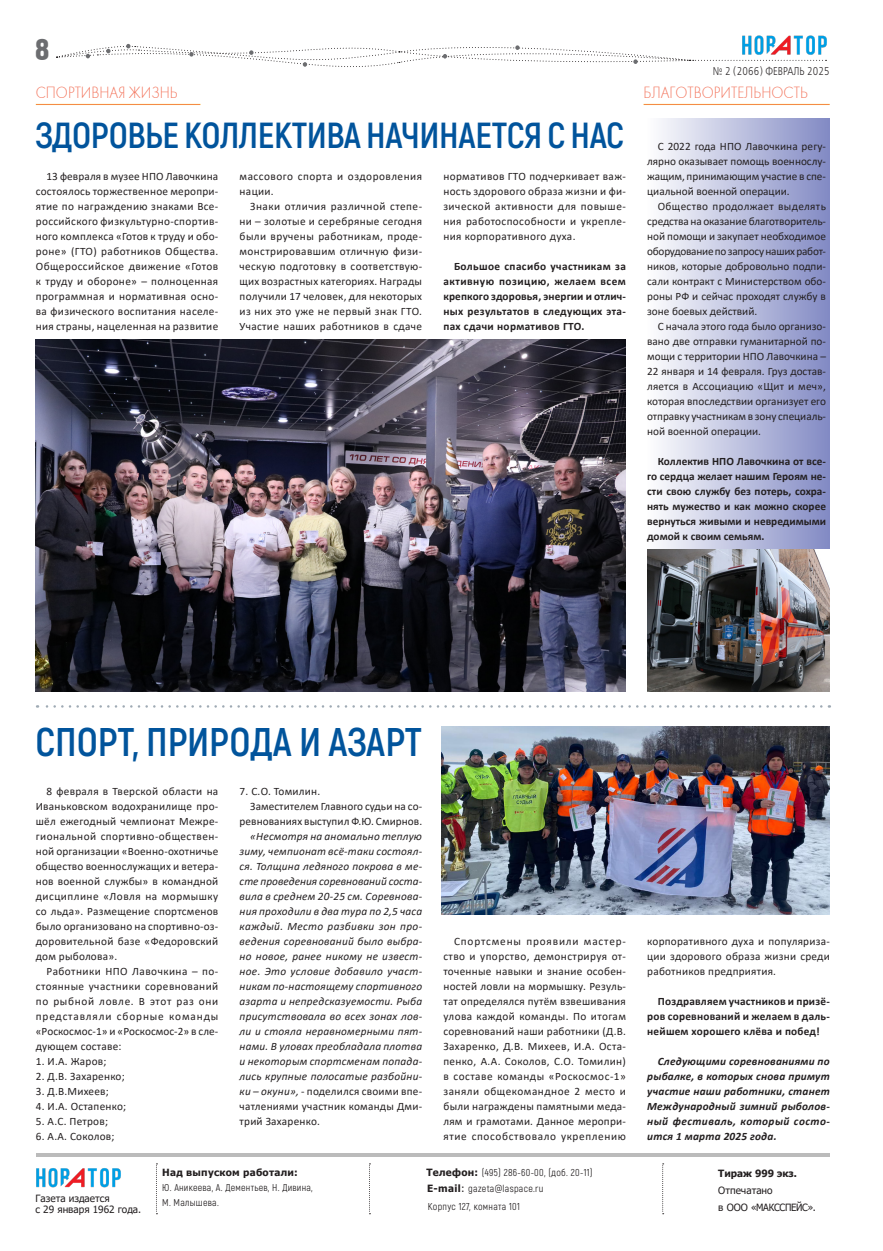
<style>
.page{position:relative;width:883px;height:1251px;background:#fff}
.page>*{position:absolute;margin:0;border:0;box-sizing:border-box;transform-origin:0 0}
.Заголовок_4{font:700 40px "Akrobat";color:#01549c}
.Заголовок_4-2{font:700 36.25px "Akrobat";letter-spacing:-.01em;color:#01549c}
.загловок_3{font:30.12px "Hermes CTT";color:#6c6d70;scale:1.05 1}
.заголовок_панорамы{font:16.88px "Futura Light C";color:#f37259;scale:.89 1}
.t1{font:11.25px/15px "Calibri";letter-spacing:.02em;color:#231f20;text-align:justify}
.t2{font:italic 11.25px/15px "Calibri";letter-spacing:.02em;color:#231f20;text-align:justify}
.t3{font:700 11.25px/15px "Calibri";letter-spacing:.02em;color:#231f20;text-align:justify}
.t4{font:italic 700 11.25px/15px "Calibri";letter-spacing:.02em;color:#231f20;text-align:justify}
.t5{font:11.25px/15px "Calibri";letter-spacing:.045em;color:#231f20}
.заголовок_панорамы-2{font:11.25px "Free Set C";letter-spacing:.01em;color:#231f20;scale:.8 1}
.t6{font:10px "Akrobat";letter-spacing:.03em;color:#231f20}
.t7{font:10px/11.2px "Tahoma";color:#231f20}
.t8{font:10px "Tahoma";letter-spacing:-.03em;color:#231f20}
.t9{font:700 10px "Tahoma";color:#231f20}
.t10{font:9.88px "Akrobat";letter-spacing:.025em;color:#231f20}
.t11{font:700 9.88px "Tahoma";letter-spacing:.025em;color:#231f20}
.s1{font-style:normal}
.s2{font-family:"Tahoma";font-weight:700}
.s3{font-family:"Tahoma"}
</style>
<div class="page">
<svg style="left:56px;top:43px;width:770px;height:24px"></svg>
<img style="left:741px;top:35px;width:86px;height:23px">
<hr style="left:36px;top:1153px;width:793px;height:3px;background:#bbb">
<svg style="left:156px;top:1163px;width:1px;height:51px"></svg>
<svg style="left:369px;top:1163px;width:1px;height:51px"></svg>
<svg style="left:662px;top:1163px;width:1px;height:51px"></svg>
<img style="left:36px;top:1168px;width:85px;height:20px">
<hr style="left:35px;top:102px;width:167px;height:4px;background:#fff463;opacity:.75">
<hr style="left:642px;top:102px;width:189px;height:4px;background:#fff463;opacity:.75">
<div style="left:647px;top:119px;width:182px;height:434px;background:linear-gradient(to right,#fefefe,#838bc4)"></div>
<svg style="left:37px;top:705px;width:784px;height:3px"></svg>
<img style="left:647px;top:549px;width:182px;height:143px">
<img style="left:35px;top:339px;width:590px;height:353px">
<img style="left:441px;top:726px;width:388px;height:188px">
<p class="загловок_3" style="left:35px;top:32px;width:15px">8</p>
<p class="заголовок_панорамы-2" style="left:712px;top:64px;width:147px">№ 2 (2066) ФЕВРАЛЬ 2025</p>
<p class="заголовок_панорамы" style="left:36px;top:84px;width:161px">СПОРТИВНАЯ ЖИЗНЬ</p>
<p class="заголовок_панорамы" style="left:643px;top:84px;width:186px">БЛАГОТВОРИТЕЛЬНОСТЬ</p>
<p class="Заголовок_4-2" style="left:35px;top:113px;width:590px">ЗДОРОВЬЕ КОЛЛЕКТИВА НАЧИНАЕТСЯ С НАС</p>
<p class="t1" style="left:36px;top:168px;width:184px;text-indent:11px">13 февраля в музее НПО Лавочкина состоялось торжественное меропри&shy;ятие по награждению знаками Все&shy;российского физкультурно-спортив&shy;ного комплекса «Готов к труду и обо&shy;роне» (ГТО) работников Общества.<br>Общероссийское движение «Готов к труду и обороне» – полноценная программная и нормативная осно&shy;ва физического воспитания населе&shy;ния страны, нацеленная на развитие</p>
<p class="t5" style="left:239px;top:168px;width:184px">массового спорта и оздоровления нации.</p>
<p class="t1" style="left:239px;top:198px;width:184px;text-indent:11px">Знаки отличия различной степе&shy;ни – золотые и серебряные сегодня были вручены работникам, проде&shy;монстрировавшим отличную физи&shy;ческую подготовку в соответствую&shy;щих возрастных категориях. Награды получили 17 человек, для некоторых из них это уже не первый знак ГТО.<br>Участие наших работников в сдаче</p>
<p class="t1" style="left:443px;top:168px;width:184px">нормативов ГТО подчеркивает важ&shy;ность здорового образа жизни и фи&shy;зической активности для повыше&shy;ния работоспособности и укрепле&shy;ния корпоративного духа.</p>
<p class="t3" style="left:443px;top:259px;width:184px;text-indent:11px">Большое спасибо участникам за активную позицию, желаем всем крепкого здоровья, энергии и отлич&shy;ных результатов в следующих эта&shy;пах сдачи нормативов ГТО.</p>
<p class="t1" style="left:647px;top:138px;width:180px;text-indent:11px">С 2022 года НПО Лавочкина регу&shy;лярно оказывает помощь военнослу&shy;жащим, принимающим участие в спе&shy;циальной военной операции.</p>
<p class="t1" style="left:647px;top:198px;width:180px;text-indent:11px">Общество продолжает выделять средства на оказание благотворитель&shy;ной помощи и закупает необходимое оборудование по запросу наших работ&shy;ников, которые добровольно подпи&shy;сали контракт с Министерством обо&shy;роны РФ и сейчас проходят службу в зоне боевых действий.</p>
<p class="t1" style="left:647px;top:318px;width:180px;text-indent:11px">С начала этого года было организо&shy;вано две отправки гуманитарной по&shy;мощи с территории НПО Лавочкина – 22 января и 14 февраля. Груз достав&shy;ляется в Ассоциацию «Щит и меч», которая впоследствии организует его отправку участникам в зону специаль&shy;ной военной операции.</p>
<p class="t3" style="left:647px;top:454px;width:180px;text-indent:11px">Коллектив НПО Лавочкина от все&shy;го сердца желает нашим Героям не&shy;сти свою службу без потерь, сохра&shy;нять мужество и как можно скорее вернуться живыми и невредимыми домой к своим семьям.</p>
<p class="Заголовок_4" style="left:35px;top:717px;width:388px">СПОРТ, ПРИРОДА И АЗАРТ</p>
<p class="t1" style="left:36px;top:783px;width:184px;text-indent:11px">8 февраля в Тверской области на Иваньковском водохранилище про&shy;шёл ежегодный чемпионат Межре&shy;гиональной спортивно-обществен&shy;ной организации «Военно-охотничье общество военнослужащих и ветера&shy;нов военной службы» в командной дисциплине «Ловля на мормышку со льда». Размещение спортсменов было организовано на спортивно-оз&shy;доровительной базе «Федоровский дом рыболова».</p>
<p class="t1" style="left:36px;top:963px;width:184px;text-indent:11px">Работники НПО Лавочкина – по&shy;стоянные участники соревнований по рыбной ловле. В этот раз они представляли сборные команды «Роскосмос-1» и «Роскосмос-2» в сле&shy;дующем составе:</p>
<p class="t1" style="left:36px;top:1053px;width:72px">1. И.А. Жаров;</p>
<p class="t1" style="left:36px;top:1068px;width:90px">2. Д.В. Захаренко;</p>
<p class="t1" style="left:36px;top:1083px;width:75px">3. Д.В.Михеев;</p>
<p class="t1" style="left:36px;top:1098px;width:92px">4. И.А. Остапенко;</p>
<p class="t1" style="left:36px;top:1113px;width:74px">5. А.С. Петров;</p>
<p class="t1" style="left:36px;top:1128px;width:80px">6. А.А. Соколов;</p>
<p class="t1" style="left:239px;top:783px;width:82px">7. С.О. Томилин.</p>
<p class="t1" style="left:239px;top:798px;width:184px;text-align:right">Заместителем Главного судьи на со&shy;ревнованиях выступил Ф.Ю. Смирнов.</p>
<p class="t2" style="left:239px;top:828px;width:184px;text-indent:11px">«Несмотря на аномально теплую зиму, чемпионат всё-таки состоял&shy;ся. Толщина ледяного покрова в ме&shy;сте проведения соревнований соста&shy;вила в среднем 20-25 см. Соревнова&shy;ния проходили в два тура по 2,5 часа каждый. Место разбивки зон про&shy;ведения соревнований было выбра&shy;но новое, ранее никому не извест&shy;ное. Это условие добавило участ&shy;никам по-настоящему спортивного азарта и непредсказуемости. Рыба присутствовала во всех зонах лов&shy;ли и стояла неравномерными пят&shy;нами. В уловах преобладала плотва и некоторым спортсменам попада&shy;лись крупные полосатые разбойни&shy;ки – окуни», <span class="s1">- поделился своими впе&shy;чатлениями участник команды Дми&shy;трий Захаренко.</span></p>
<p class="t1" style="left:443px;top:933px;width:184px;text-indent:11px">Спортсмены проявили мастер&shy;ство и упорство, демонстрируя от&shy;точенные навыки и знание особен&shy;ностей ловли на мормышку. Резуль&shy;тат определялся путём взвешивания улова каждой команды. По итогам соревнований наши работники (Д.В.<br>Захаренко, Д.В. Михеев, И.А. Оста&shy;пенко, А.А. Соколов, С.О. Томилин) в составе команды «Роскосмос-1» заняли общекомандное 2 место и были награждены памятными меда&shy;лям и грамотами. Данное меропри&shy;ятие способствовало укреплению</p>
<p class="t1" style="left:647px;top:933px;width:184px">корпоративного духа и популяриза&shy;ции здорового образа жизни среди работников предприятия.</p>
<p class="t3" style="left:647px;top:994px;width:184px;text-indent:11px">Поздравляем участников и призё&shy;ров соревнований и желаем в даль&shy;нейшем хорошего клёва и побед!</p>
<p class="t4" style="left:647px;top:1053px;width:184px;text-indent:11px">Следующими соревнованиями по рыбалке, в которых снова примут участие наши работники, станет Международный зимний рыболов&shy;ный фестиваль, который состо&shy;ится 1 марта 2025 года.</p>
<p class="t7" style="left:36px;top:1193px;width:107px">Газета издается<br>с 29 января 1962 года.</p>
<p class="t11" style="left:162px;top:1166px;width:137px">Над выпуском работали:</p>
<p class="t10" style="left:162px;top:1182px;width:152px">Ю. Аникеева, А. Дементьев, Н. Дивина,</p>
<p class="t10" style="left:162px;top:1197px;width:58px">М. Малышева.</p>
<p class="t6" style="left:426px;top:1167px;width:168px"><span class="s2">Телефон:</span> (495) 286-60-00, (доб. 20-11)</p>
<p class="t6" style="left:427px;top:1182px;width:118px"><span class="s2">E-mail</span><span class="s3">:</span> gazeta@laspace.ru</p>
<p class="t6" style="left:428px;top:1200px;width:93px">Корпус 127, комната 101</p>
<p class="t9" style="left:718px;top:1166px;width:80px">Тираж 999 экз.</p>
<p class="t7" style="left:718px;top:1185px;width:56px">Отпечатано</p>
<p class="t8" style="left:718px;top:1200px;width:99px">в ООО «МАКССПЕЙС».</p>
</div>
